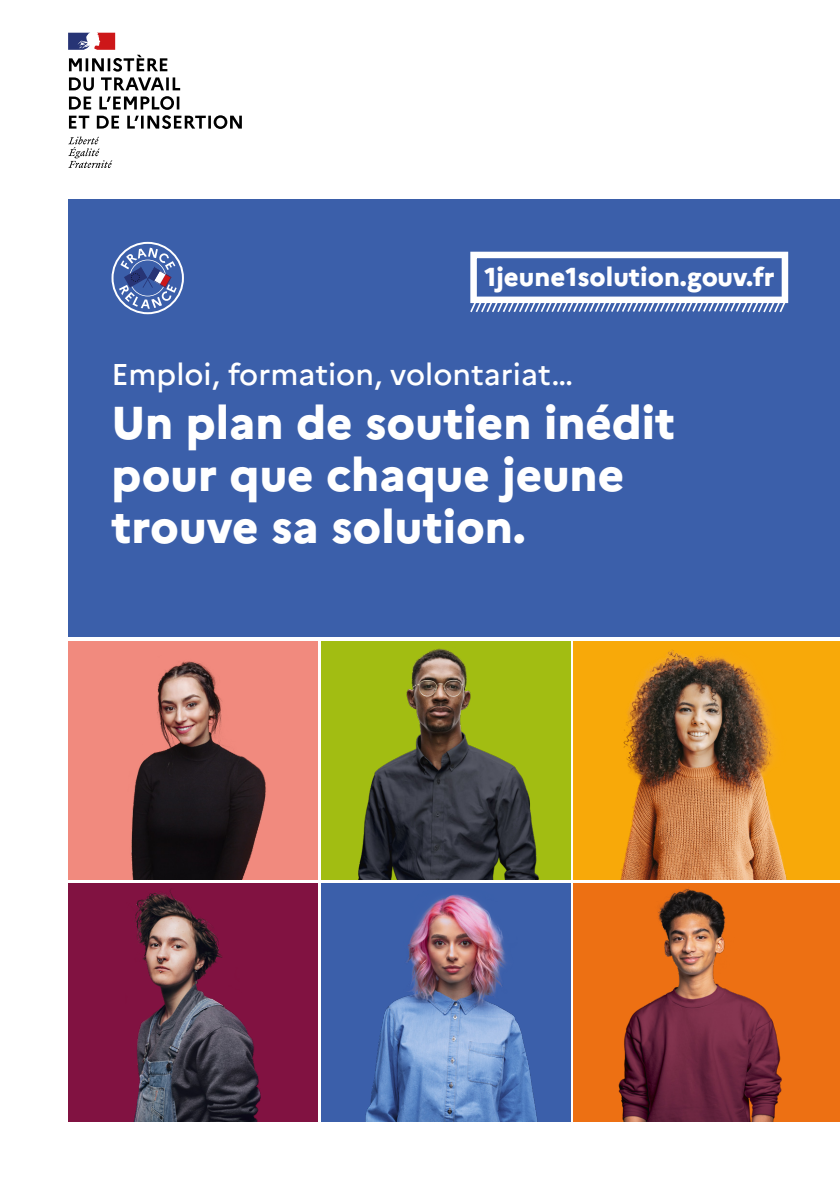
<style>
.page{position:relative;width:840px;height:1191px;background:#fff}
.page>*{position:absolute;margin:0;border:0;box-sizing:border-box;transform-origin:0 0}
.t1{font:800 46px/52px "Marianne";color:#fff}
.t2{font:500 30px "Marianne";color:#fff}
.t3{font:800 26px "Marianne";color:#fff}
</style>
<div class="page">
<div style="left:68px;top:199px;width:771px;height:438px;background:#3b5faa"></div>
<svg style="left:68px;top:137px;width:44px;height:31px"></svg>
<svg style="left:111px;top:242px;width:73px;height:72px"></svg>
<svg style="left:68px;top:33px;width:174px;height:96px"></svg>
<div style="left:68px;top:641px;width:249px;height:238px;background:#f18a7e"></div>
<div style="left:68px;top:883px;width:249px;height:238px;background:#811241"></div>
<div style="left:321px;top:641px;width:249px;height:238px;background:#a2bd12"></div>
<div style="left:321px;top:883px;width:249px;height:238px;background:#3b5faa"></div>
<div style="left:573px;top:641px;width:266px;height:238px;background:#f8a909"></div>
<div style="left:573px;top:883px;width:266px;height:238px;background:#ed7013"></div>
<img style="left:621px;top:650px;width:166px;height:229px">
<img style="left:131px;top:661px;width:135px;height:218px">
<img style="left:358px;top:648px;width:181px;height:231px">
<img style="left:596px;top:876px;width:188px;height:245px">
<img style="left:365px;top:894px;width:173px;height:227px">
<img style="left:134px;top:889px;width:127px;height:232px">
<svg style="left:470px;top:252px;width:317px;height:60px"></svg>
<p class="t3" style="left:484px;top:260px;width:291px">1jeune1solution.gouv.fr</p>
<p class="t2" style="left:111px;top:356px;width:463px">Emploi, formation, volontariat…</p>
<p class="t1" style="left:111px;top:396px;width:565px">Un plan de soutien inédit pour que chaque jeune trouve sa solution.</p>
</div>
